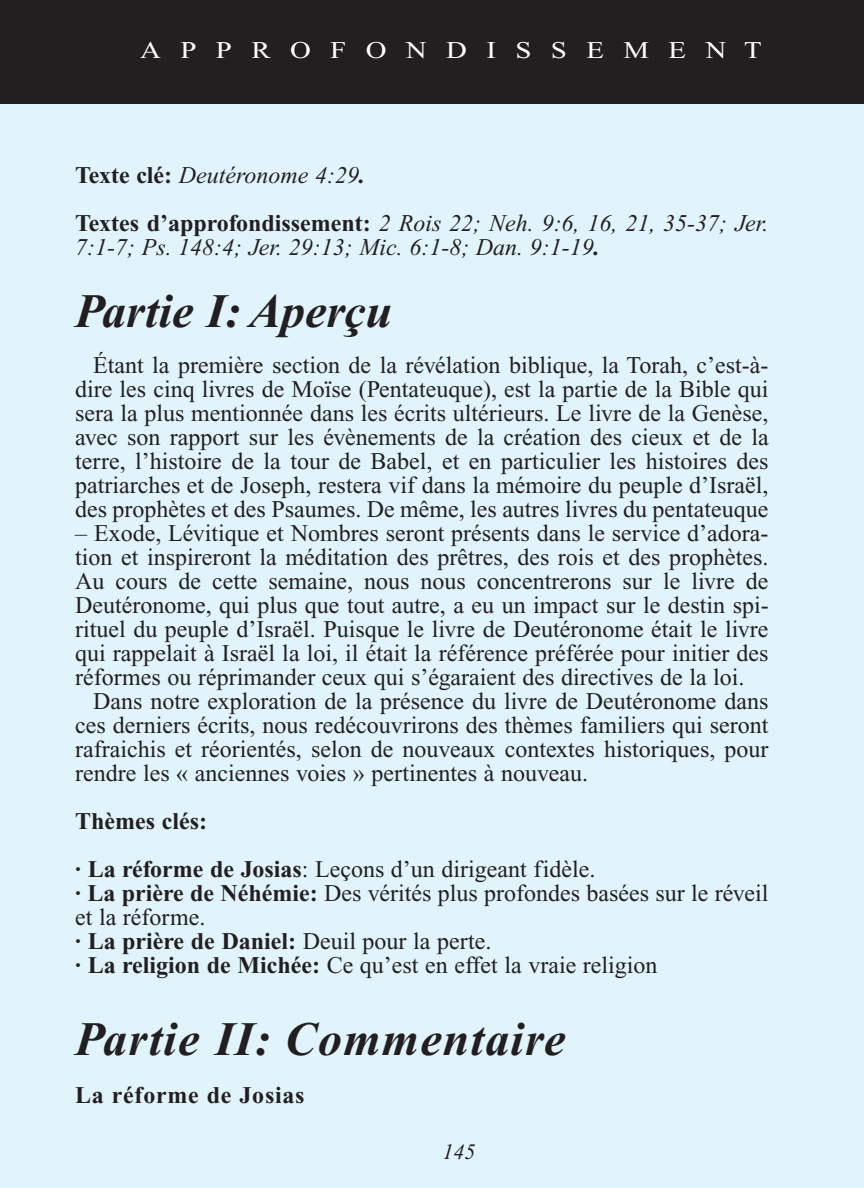
<style>
.page{position:relative;width:864px;height:1188px;background:#fff}
.page>*{position:absolute;margin:0;border:0;box-sizing:border-box;transform-origin:0 0}
.t1{font:italic 700 48px "Times New Roman PS Std";letter-spacing:.025em;color:#231f20}
.t2{font:italic 700 48px "Times New Roman PS Std";color:#231f20}
.t3{font:24px/24px "Times New Roman PS Std";color:#231f20;text-align:justify}
.t4{font:italic 24px/48px "Times New Roman PS Std";color:#231f20}
.t5{font:700 24px/48px "Times New Roman PS Std";color:#231f20}
.t6{font:700 24px "Times New Roman PS Std";letter-spacing:.03em;color:#231f20}
.t7{font:24px "Times New Roman PS Std";color:#fff;scale:1.2 1}
.t8{font:italic 22px "Times New Roman PS Std";color:#231f20}
.s1{font-weight:700;font-style:normal}
.s2{font-weight:700}
.s3{font-weight:400}
</style>
<div class="page">
<div style="left:0;top:100px;width:864px;height:1088px;background:#e1f4fc"></div>
<div style="left:0;top:0;width:864px;height:104px;background:#231f20"></div>
<p class="t7" style="left:140px;top:37px;width:520px">A P P R O F O N D I S S E M E N T</p>
<p class="t4" style="left:75px;top:151px;width:695px"><span class="s1">Texte clé:</span> Deutéronome 4:29<span class="s2">.<br></span><span class="s1">Textes d’approfondissement:</span> 2 Rois 22; Neh. 9:6, 16, 21, 35-37; Jer.</p>
<p class="t4" style="left:75px;top:223px;width:526px">7:1-7; Ps. 148:4; Jer. 29:13; Mic. 6:1-8; Dan. 9:1-19<span class="s2">.</span></p>
<h1 class="t2" style="left:75px;top:285px;width:319px">Partie I: Aperçu</h1>
<p class="t3" style="left:75px;top:353px;width:695px;text-indent:18px">Étant la première section de la révélation biblique, la Torah, c’est-à&shy;dire les cinq livres de Moïse (Pentateuque), est la partie de la Bible qui sera la plus mentionnée dans les écrits ultérieurs. Le livre de la Genèse, avec son rapport sur les évènements de la création des cieux et de la terre, l’histoire de la tour de Babel, et en particulier les histoires des patriarches et de Joseph, restera vif dans la mémoire du peuple d’Israël, des prophètes et des Psaumes. De même, les autres livres du pentateuque</p>
<p class="t3" style="left:75px;top:521px;width:695px">– Exode, Lévitique et Nombres seront présents dans le service d’adora&shy;tion et inspireront la méditation des prêtres, des rois et des prophètes.<br>Au cours de cette semaine, nous nous concentrerons sur le livre de Deutéronome, qui plus que tout autre, a eu un impact sur le destin spi&shy;rituel du peuple d’Israël. Puisque le livre de Deutéronome était le livre qui rappelait à Israël la loi, il était la référence préférée pour initier des réformes ou réprimander ceux qui s’égaraient des directives de la loi.</p>
<p class="t3" style="left:75px;top:689px;width:695px;text-indent:18px">Dans notre exploration de la présence du livre de Deutéronome dans ces derniers écrits, nous redécouvrirons des thèmes familiers qui seront rafraichis et réorientés, selon de nouveaux contextes historiques, pour rendre les « anciennes voies » pertinentes à nouveau.</p>
<p class="t5" style="left:75px;top:797px;width:522px">Thèmes clés:<br>· La réforme de Josias<span class="s3">: Leçons d’un dirigeant fidèle.</span></p>
<p class="t3" style="left:75px;top:881px;width:695px;text-align:left"><span class="s2">· La prière de Néhémie:</span> Des vérités plus profondes basées sur le réveil et la réforme.<br><span class="s2">· La prière de Daniel:</span> Deuil pour la perte.<br><span class="s2">· La religion de Michée:</span> Ce qu’est en effet la vraie religion</p>
<h1 class="t1" style="left:75px;top:1013px;width:492px">Partie II: Commentaire</h1>
<p class="t6" style="left:75px;top:1081px;width:231px">La réforme de Josias</p>
<p class="t8" style="left:442px;top:1140px;width:34px">145</p>
</div>
